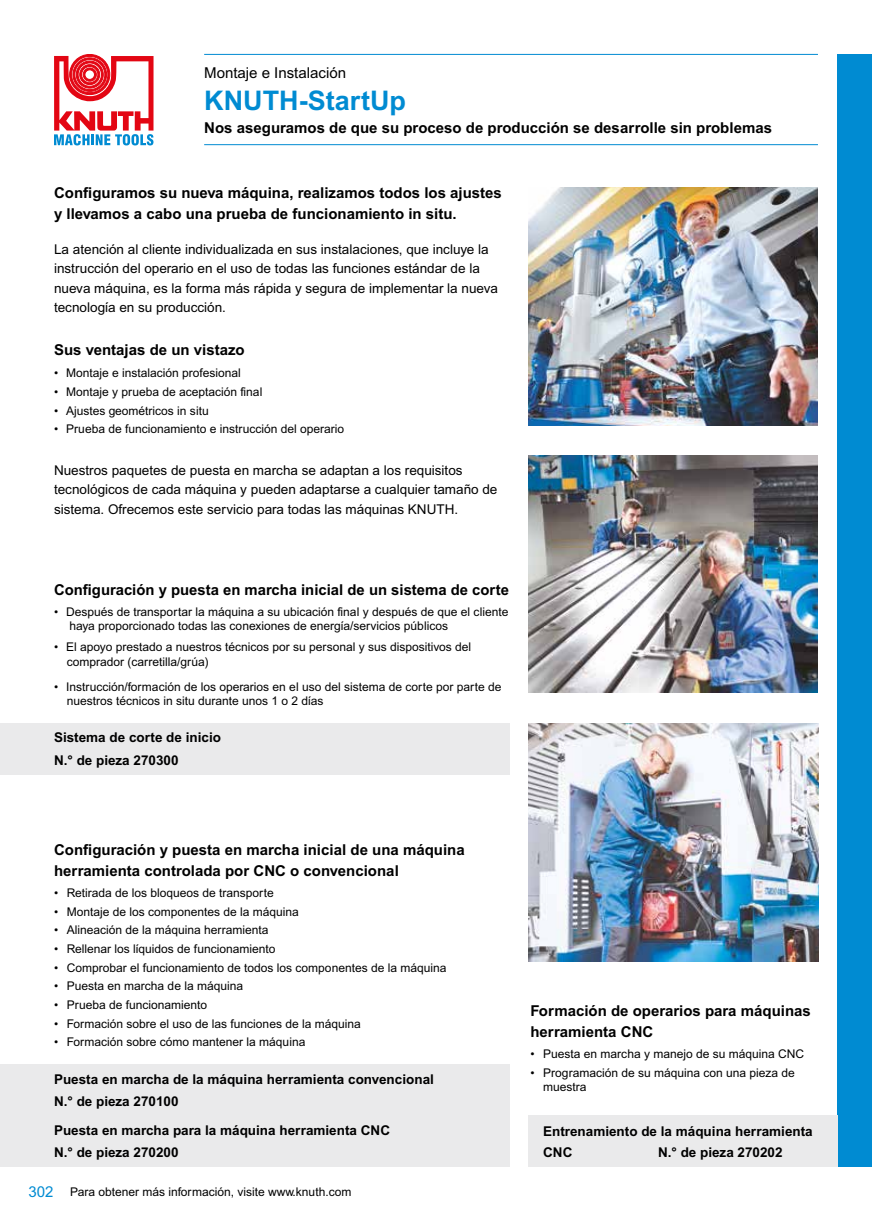
<style>
.page{position:relative;width:872px;height:1221px;background:#fff}
.page>*{position:absolute;margin:0;border:0;box-sizing:border-box;transform-origin:0 0}
.t1{font:700 27px "Arial MT Pro";color:#008bd2}
.t2{font:700 15px/21px "Arial MT Pro";color:#000}
.t3{font:15px "Arial MT Pro";color:#000}
.t4{font:15px "Arial MT Pro";color:#008bd2}
.t5{font:13.5px/19.5px "Arial MT Pro";color:#000}
.t6{font:700 13.5px/22.2px "Arial MT Pro";color:#000}
.t7{font:12px/14.4px "Arial MT Pro";color:#000}
</style>
<div class="page">
<div style="left:838px;top:54px;width:34px;height:1112px;background:#008bd2"></div>
<img style="left:529px;top:723px;width:289px;height:238px">
<svg style="left:54px;top:54px;width:99px;height:91px"></svg>
<hr style="left:204px;top:54px;width:614px;height:1px;background:#008bd2">
<hr style="left:204px;top:144px;width:614px;height:1px;background:#008bd2">
<img style="left:529px;top:455px;width:289px;height:237px">
<div style="left:0;top:723px;width:509px;height:51px;background:#eaeaeb"></div>
<div style="left:0;top:1064px;width:509px;height:102px;background:#eaeaeb"></div>
<div style="left:529px;top:1115px;width:309px;height:51px;background:#eaeaeb"></div>
<img style="left:529px;top:187px;width:289px;height:238px">
<p class="t3" style="left:204px;top:64px;width:143px">Montaje e Instalación</p>
<h1 class="t1" style="left:204px;top:84px;width:203px">KNUTH-StartUp</h1>
<p class="t2" style="left:204px;top:118px;width:569px">Nos aseguramos de que su proceso de producción se desarrolle sin problemas</p>
<p class="t2" style="left:54px;top:183px;width:449px">Configuramos su nueva máquina, realizamos todos los ajustes y llevamos a cabo una prueba de funcionamiento in situ.</p>
<p class="t5" style="left:54px;top:240px;width:445px">La atención al cliente individualizada en sus instalaciones, que incluye la instrucción del operario en el uso de todas las funciones estándar de la nueva máquina, es la forma más rápida y segura de implementar la nueva tecnología en su producción.</p>
<p class="t2" style="left:54px;top:340px;width:192px">Sus ventajas de un vistazo</p>
<p class="t7" style="left:54px;top:366px;width:188px">• Montaje e instalación profesional</p>
<p class="t7" style="left:54px;top:385px;width:210px">• Montaje y prueba de aceptación final</p>
<p class="t7" style="left:54px;top:404px;width:156px">• Ajustes geométricos in situ</p>
<p class="t7" style="left:54px;top:422px;width:291px">• Prueba de funcionamiento e instrucción del operario</p>
<p class="t5" style="left:54px;top:461px;width:445px">Nuestros paquetes de puesta en marcha se adaptan a los requisitos tecnológicos de cada máquina y pueden adaptarse a cualquier tamaño de sistema. Ofrecemos este servicio para todas las máquinas KNUTH.</p>
<p class="t2" style="left:54px;top:579px;width:456px">Configuración y puesta en marcha inicial de un sistema de corte</p>
<p class="t7" style="left:69px;top:605px;width:440px;text-indent:-15px">• Después de transportar la máquina a su ubicación final y después de que el cliente haya proporcionado todas las conexiones de energía/servicios públicos</p>
<p class="t7" style="left:67px;top:640px;width:406px;text-indent:-13px">• El apoyo prestado a nuestros técnicos por su personal y sus dispositivos del comprador (carretilla/grúa)</p>
<p class="t7" style="left:67px;top:680px;width:436px;text-indent:-13px">• Instrucción/formación de los operarios en el uso del sistema de corte por parte de nuestros técnicos in situ durante unos 1 o 2 días</p>
<p class="t6" style="left:54px;top:727px;width:169px">Sistema de corte de inicio<br>N.° de pieza 270300</p>
<p class="t2" style="left:54px;top:839px;width:412px">Configuración y puesta en marcha inicial de una máquina herramienta controlada por CNC o convencional</p>
<p class="t7" style="left:54px;top:886px;width:221px">• Retirada de los bloqueos de transporte</p>
<p class="t7" style="left:54px;top:904px;width:246px">• Montaje de los componentes de la máquina</p>
<p class="t7" style="left:54px;top:923px;width:216px">• Alineación de la máquina herramienta</p>
<p class="t7" style="left:54px;top:942px;width:223px">• Rellenar los líquidos de funcionamiento</p>
<p class="t7" style="left:54px;top:960px;width:394px">• Comprobar el funcionamiento de todos los componentes de la máquina</p>
<p class="t7" style="left:54px;top:979px;width:190px">• Puesta en marcha de la máquina</p>
<p class="t7" style="left:54px;top:997px;width:155px">• Prueba de funcionamiento</p>
<p class="t7" style="left:54px;top:1016px;width:308px">• Formación sobre el uso de las funciones de la máquina</p>
<p class="t7" style="left:54px;top:1035px;width:253px">• Formación sobre cómo mantener la máquina</p>
<p class="t6" style="left:54px;top:1068px;width:381px">Puesta en marcha de la máquina herramienta convencional<br>N.° de pieza 270100</p>
<p class="t6" style="left:54px;top:1119px;width:337px">Puesta en marcha para la máquina herramienta CNC<br>N.° de pieza 270200</p>
<p class="t4" style="left:28px;top:1182px;width:27px">302</p>
<p class="t7" style="left:70px;top:1184px;width:283px">Para obtener más información, visite www.knuth.com</p>
<p class="t2" style="left:530px;top:1000px;width:282px">Formación de operarios para máquinas herramienta CNC</p>
<p class="t7" style="left:530px;top:1047px;width:275px">• Puesta en marcha y manejo de su máquina CNC</p>
<p class="t7" style="left:543px;top:1066px;width:253px;text-indent:-13px">• Programación de su máquina con una pieza de muestra</p>
<p class="t6" style="left:543px;top:1120px;width:271px;line-height:21px">Entrenamiento de la máquina herramienta<br>CNC</p>
<p class="t6" style="left:658px;top:1141px;width:126px">N.° de pieza 270202</p>
</div>
